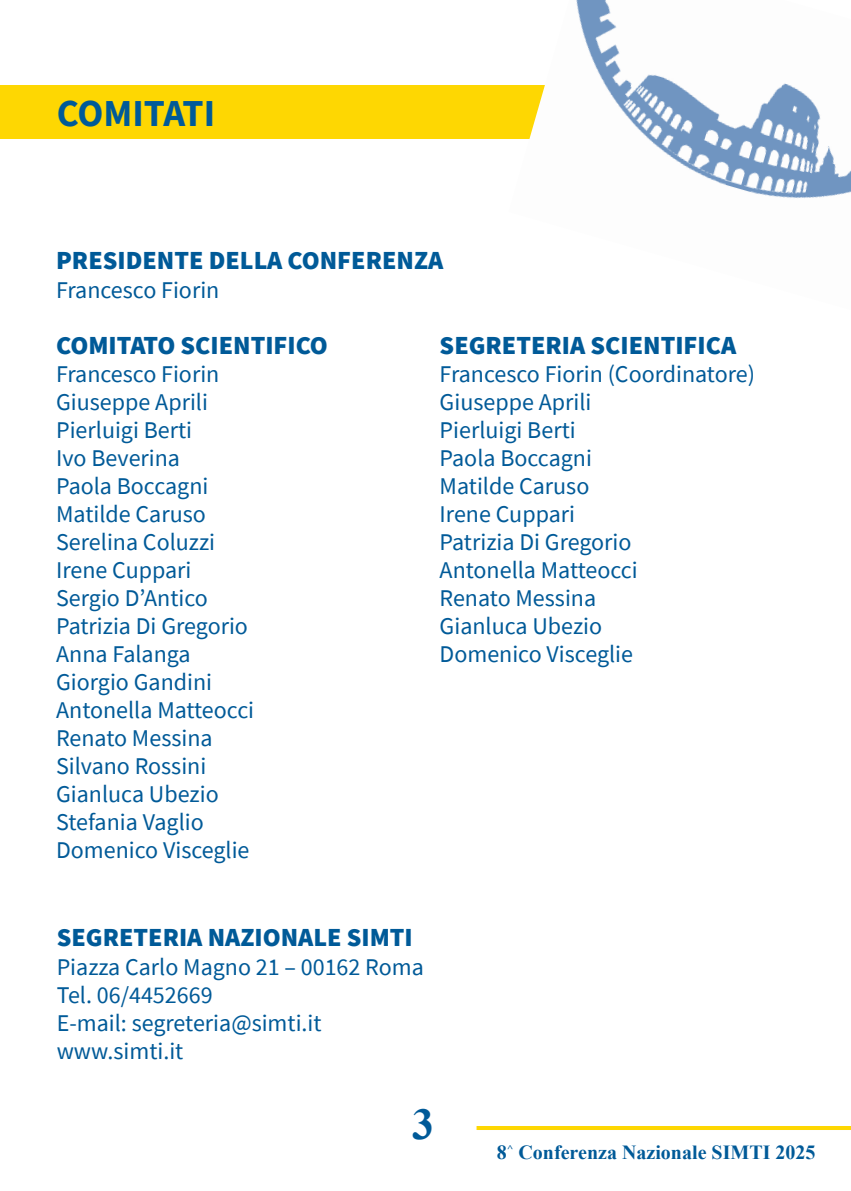
<style>
.page{position:relative;width:851px;height:1191px;background:#fff}
.page>*{position:absolute;margin:0;border:0;box-sizing:border-box;transform-origin:0 0}
.Titolo_plenarie_OK{font:700 44px "Times New Roman";color:#005a98}
.Giorno_OK{font:700 38px "Source Sans Pro";color:#005a98}
.Titolo_plenarie_OK-2{font:900 26px "Source Sans Pro";color:#005a98}
.Moderatori_plenaria{font:900 26px "Source Sans Pro";color:#005a98}
.Corpo_testo_OK{font:24px "Source Sans Pro";color:#005a98}
.Moderatori_plenaria-2{font:24px "Source Sans Pro";color:#005a98}
.Titolo_plenarie_OK-3{font:700 20px "Times New Roman";color:#005a98}
</style>
<div class="page">
<hr style="left:476px;top:1126px;width:374px;height:4px;background:#fed702">
<div style="left:0;top:86px;width:607px;height:53px;background:#fed702"></div>
<img style="left:508px;top:0;width:342px;height:198px">
<p class="Giorno_OK" style="left:57px;top:87px;width:160px">COMITATI</p>
<p class="Moderatori_plenaria" style="left:56px;top:242px;width:388px">PRESIDENTE DELLA CONFERENZA</p>
<p class="Moderatori_plenaria-2" style="left:56px;top:275px;width:165px">Francesco Fiorin</p>
<p class="Titolo_plenarie_OK-2" style="left:56px;top:327px;width:273px">COMITATO SCIENTIFICO</p>
<p class="Corpo_testo_OK" style="left:56px;top:359px;width:165px">Francesco Fiorin</p>
<p class="Corpo_testo_OK" style="left:56px;top:387px;width:153px">Giuseppe Aprili</p>
<p class="Corpo_testo_OK" style="left:56px;top:415px;width:137px">Pierluigi Berti</p>
<p class="Corpo_testo_OK" style="left:56px;top:443px;width:125px">Ivo Beverina</p>
<p class="Corpo_testo_OK" style="left:56px;top:471px;width:154px">Paola Boccagni</p>
<p class="Corpo_testo_OK" style="left:56px;top:499px;width:151px">Matilde Caruso</p>
<p class="Corpo_testo_OK" style="left:56px;top:527px;width:160px">Serelina Coluzzi</p>
<p class="Corpo_testo_OK" style="left:56px;top:555px;width:137px">Irene Cuppari</p>
<p class="Corpo_testo_OK" style="left:56px;top:583px;width:153px">Sergio D’Antico</p>
<p class="Corpo_testo_OK" style="left:56px;top:611px;width:193px">Patrizia Di Gregorio</p>
<p class="Corpo_testo_OK" style="left:56px;top:639px;width:136px">Anna Falanga</p>
<p class="Corpo_testo_OK" style="left:56px;top:667px;width:157px">Giorgio Gandini</p>
<p class="Corpo_testo_OK" style="left:56px;top:695px;width:199px">Antonella Matteocci</p>
<p class="Corpo_testo_OK" style="left:56px;top:723px;width:158px">Renato Messina</p>
<p class="Corpo_testo_OK" style="left:56px;top:751px;width:152px">Silvano Rossini</p>
<p class="Corpo_testo_OK" style="left:56px;top:779px;width:164px">Gianluca Ubezio</p>
<p class="Corpo_testo_OK" style="left:56px;top:807px;width:149px">Stefania Vaglio</p>
<p class="Corpo_testo_OK" style="left:56px;top:835px;width:195px">Domenico Visceglie</p>
<p class="Titolo_plenarie_OK-2" style="left:439px;top:327px;width:298px">SEGRETERIA SCIENTIFICA</p>
<p class="Corpo_testo_OK" style="left:439px;top:359px;width:317px">Francesco Fiorin (Coordinatore)</p>
<p class="Corpo_testo_OK" style="left:439px;top:387px;width:153px">Giuseppe Aprili</p>
<p class="Corpo_testo_OK" style="left:439px;top:415px;width:137px">Pierluigi Berti</p>
<p class="Corpo_testo_OK" style="left:439px;top:443px;width:154px">Paola Boccagni</p>
<p class="Corpo_testo_OK" style="left:439px;top:471px;width:151px">Matilde Caruso</p>
<p class="Corpo_testo_OK" style="left:439px;top:499px;width:137px">Irene Cuppari</p>
<p class="Corpo_testo_OK" style="left:439px;top:527px;width:193px">Patrizia Di Gregorio</p>
<p class="Corpo_testo_OK" style="left:439px;top:555px;width:199px">Antonella Matteocci</p>
<p class="Corpo_testo_OK" style="left:439px;top:583px;width:158px">Renato Messina</p>
<p class="Corpo_testo_OK" style="left:439px;top:611px;width:164px">Gianluca Ubezio</p>
<p class="Corpo_testo_OK" style="left:439px;top:639px;width:195px">Domenico Visceglie</p>
<p class="Titolo_plenarie_OK-2" style="left:57px;top:920px;width:357px">SEGRETERIA NAZIONALE SIMTI</p>
<p class="Corpo_testo_OK" style="left:57px;top:951px;width:368px">Piazza Carlo Magno 21 – 00162 Roma</p>
<p class="Corpo_testo_OK" style="left:57px;top:979px;width:157px">Tel. 06/4452669</p>
<p class="Corpo_testo_OK" style="left:57px;top:1007px;width:266px">E-mail: segreteria@simti.it</p>
<p class="Corpo_testo_OK" style="left:57px;top:1035px;width:128px">www.simti.it</p>
<p class="Titolo_plenarie_OK" style="left:412px;top:1092px;width:23px">3</p>
<p class="Titolo_plenarie_OK-3" style="left:496px;top:1138px;width:320px">8<sup>^</sup> Conferenza Nazionale SIMTI 2025</p>
</div>
